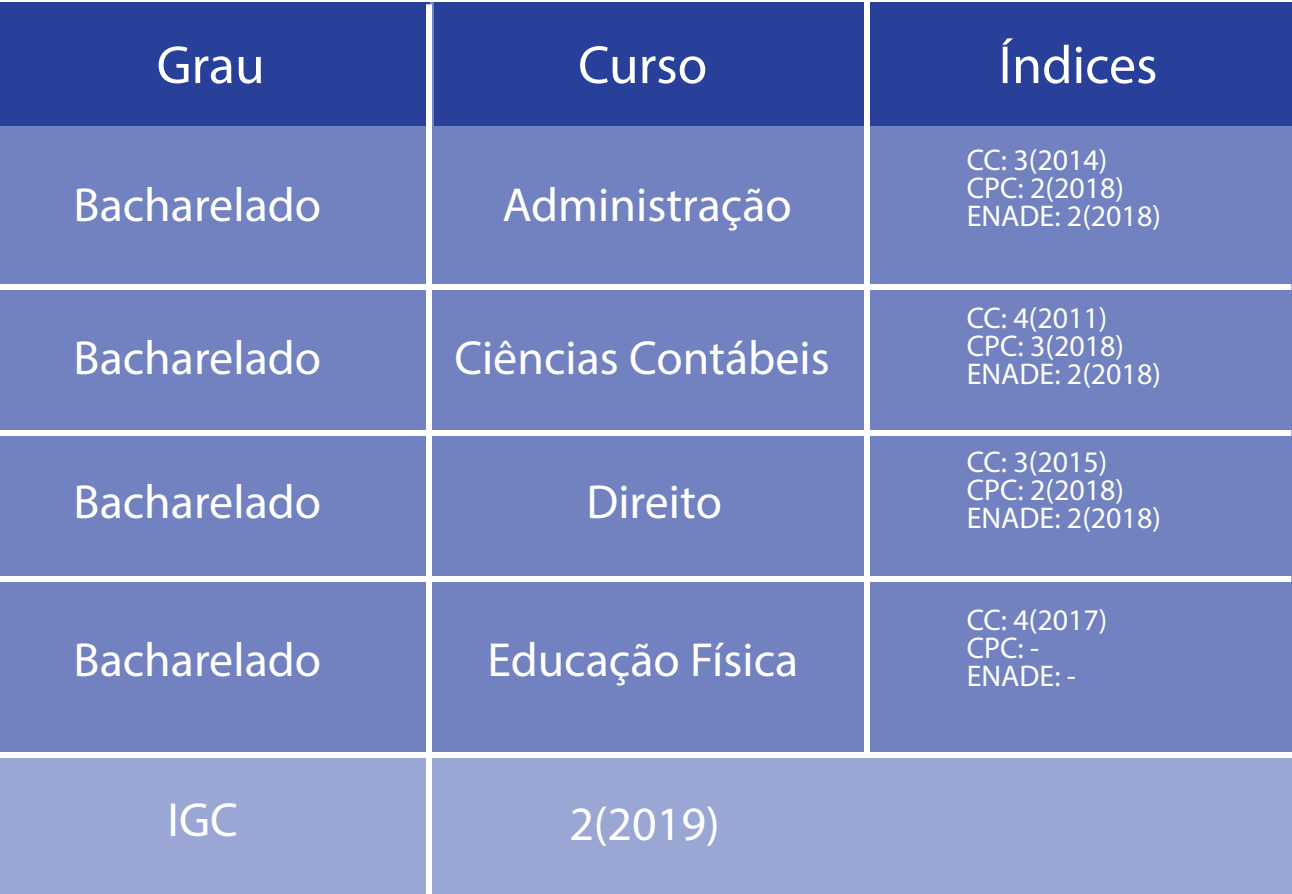
<style>
.page{position:relative;width:1292px;height:894px;background:#fff}
.page>*{position:absolute;margin:0;border:0;box-sizing:border-box;transform-origin:0 0}
.t1{font:54px "Myriad Pro";color:#fff}
.t2{font:48px "Myriad Pro";color:#fff}
.t3{font:30px/28px "Myriad Pro";color:#fff}
</style>
<div class="page">
<div style="left:0;top:2px;width:1292px;height:892px;background:#7281bf"></div>
<div style="left:0;top:754px;width:1292px;height:140px;background:#9aa7d4"></div>
<div style="left:434px;top:2px;width:430px;height:124px;background:#28409a"></div>
<div style="left:0;top:2px;width:430px;height:124px;background:#28409a"></div>
<div style="left:869px;top:2px;width:423px;height:124px;background:#28409a"></div>
<div style="left:0;top:284px;width:1291px;height:6px;background:#fff"></div>
<div style="left:0;top:576px;width:1291px;height:6px;background:#fff"></div>
<div style="left:0;top:752px;width:1292px;height:6px;background:#fff"></div>
<div style="left:0;top:430px;width:1291px;height:6px;background:#fff"></div>
<div style="left:426px;top:4px;width:6px;height:890px;background:#fff"></div>
<div style="left:864px;top:0;width:6px;height:755px;background:#fff"></div>
<h1 class="t1" style="left:157px;top:32px;width:110px">Grau</h1>
<h1 class="t1" style="left:578px;top:32px;width:131px">Curso</h1>
<h2 class="t2" style="left:74px;top:175px;width:249px">Bacharelado</h2>
<h2 class="t2" style="left:502px;top:175px;width:291px">Administração</h2>
<h2 class="t2" style="left:74px;top:328px;width:249px">Bacharelado</h2>
<h2 class="t2" style="left:454px;top:328px;width:377px">Ciências Contábeis</h2>
<h2 class="t2" style="left:74px;top:472px;width:249px">Bacharelado</h2>
<h2 class="t2" style="left:586px;top:472px;width:137px">Direito</h2>
<h2 class="t2" style="left:74px;top:630px;width:249px">Bacharelado</h2>
<h2 class="t2" style="left:487px;top:630px;width:312px">Educação Física</h2>
<h2 class="t2" style="left:168px;top:790px;width:72px">IGC</h2>
<h2 class="t2" style="left:569px;top:794px;width:152px">2(2019)</h2>
<h1 class="t1" style="left:999px;top:32px;width:160px">Índices</h1>
<p class="t3" style="left:967px;top:146px;width:196px">CC: 3(2014)<br>CPC: 2(2018)<br>ENADE: 2(2018)</p>
<p class="t3" style="left:967px;top:303px;width:196px">CC: 4(2011)<br>CPC: 3(2018)<br>ENADE: 2(2018)</p>
<p class="t3" style="left:967px;top:447px;width:196px">CC: 3(2015)<br>CPC: 2(2018)<br>ENADE: 2(2018)</p>
<p class="t3" style="left:967px;top:605px;width:142px">CC: 4(2017)<br>CPC: -<br>ENADE: -</p>
</div>
